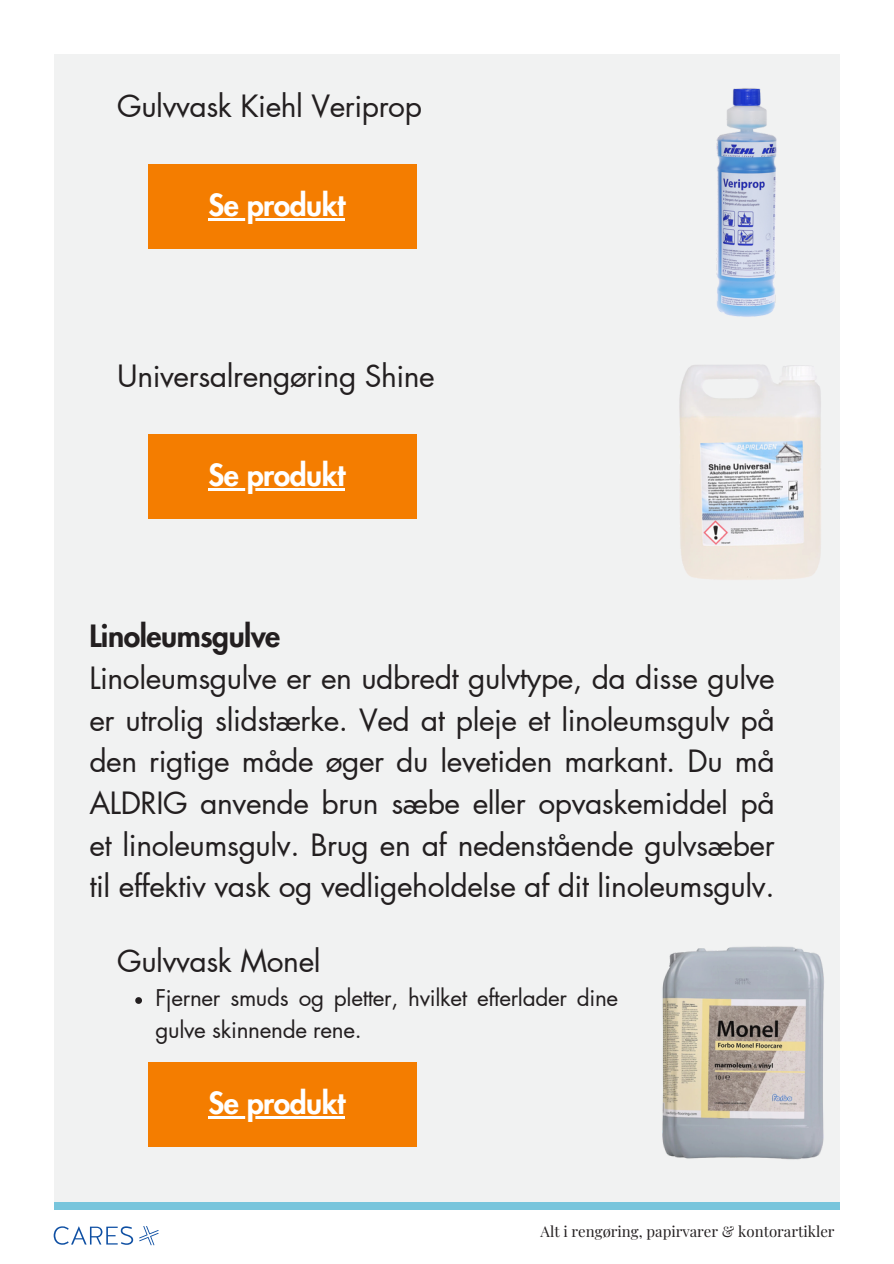
<style>
.page{position:relative;width:894px;height:1264px;background:#fff}
.page>*{position:absolute;margin:0;border:0;box-sizing:border-box;transform-origin:0 0}
.t1{font:30px/41.7px "Futura LT Pro";letter-spacing:-.015em;color:#231f20;text-align:justify}
.t2{font:800 30px "Futura LT Pro";letter-spacing:-.015em;color:#fff}
.t3{font:800 30px "Futura LT Pro";letter-spacing:-.015em;color:#231f20}
.t4{font:22.5px/31.5px "Futura LT Pro";letter-spacing:-.015em;color:#231f20}
.t5{font:15px "Playfair Display";color:#231f20}
</style>
<div class="page">
<div style="left:54px;top:54px;width:785px;height:1155px;background:#f1f2f2"></div>
<div style="left:54px;top:1202px;width:785px;height:7px;background:#78c5dc"></div>
<svg style="left:54px;top:1226px;width:79px;height:18px"></svg>
<svg style="left:139px;top:1226px;width:19px;height:19px"></svg>
<div style="left:149px;top:164px;width:268px;height:85px;background:#f47d00"></div>
<div style="left:149px;top:1062px;width:268px;height:84px;background:#f47d00"></div>
<img style="left:716px;top:54px;width:124px;height:305px">
<div style="left:149px;top:434px;width:268px;height:85px;background:#f47d00"></div>
<img style="left:679px;top:364px;width:142px;height:216px">
<img style="left:662px;top:946px;width:162px;height:214px">
<hr style="left:208px;top:218px;width:137px;height:2px;background:#fff">
<hr style="left:208px;top:1116px;width:137px;height:2px;background:#fff">
<svg style="left:135px;top:997px;width:7px;height:6px"></svg>
<hr style="left:208px;top:488px;width:137px;height:3px;background:#fff">
<p class="t1" style="left:117px;top:86px;width:306px">Gulvvask Kiehl Veriprop</p>
<p class="t2" style="left:208px;top:191px;width:138px">Se produkt</p>
<p class="t1" style="left:117px;top:356px;width:319px">Universalrengøring Shine</p>
<p class="t2" style="left:208px;top:461px;width:138px">Se produkt</p>
<p class="t3" style="left:89px;top:622px;width:192px">Linoleumsgulve</p>
<p class="t1" style="left:89px;top:658px;width:686px">Linoleumsgulve er en udbredt gulvtype, da disse gulve er utrolig slidstærke. Ved at pleje et linoleumsgulv på den rigtige måde øger du levetiden markant. Du må ALDRIG anvende brun sæbe eller opvaskemiddel på et linoleumsgulv. Brug en af nedenstående gulvsæber til effektiv vask og vedligeholdelse af dit linoleumsgulv.</p>
<p class="t1" style="left:117px;top:941px;width:205px">Gulvvask Monel</p>
<p class="t4" style="left:155px;top:983px;width:464px">Fjerner smuds og pletter, hvilket efterlader dine gulve skinnende rene.</p>
<p class="t2" style="left:208px;top:1089px;width:138px">Se produkt</p>
<p class="t5" style="left:540px;top:1220px;width:295px">Alt i rengøring, papirvarer &amp; kontorartikler</p>
</div>
